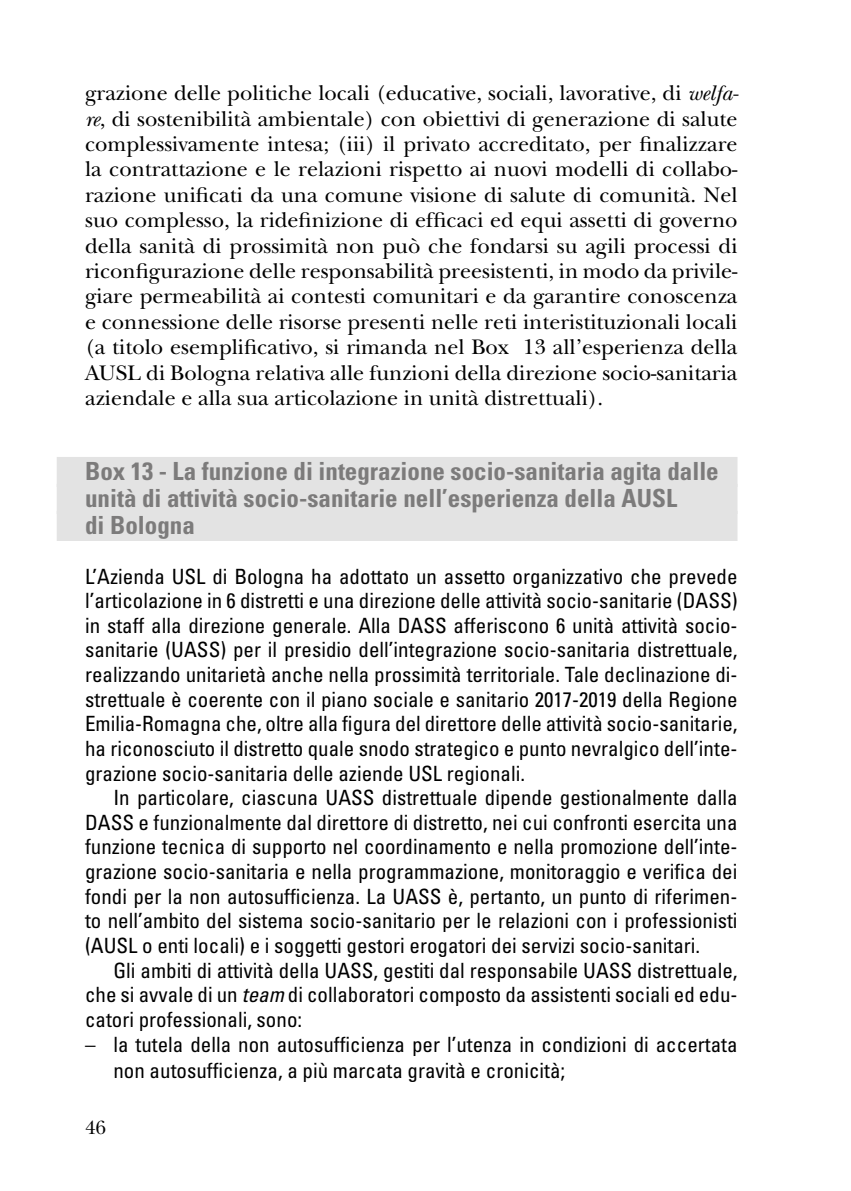
<style>
.page{position:relative;width:851px;height:1191px;background:#fff}
.page>*{position:absolute;margin:0;border:0;box-sizing:border-box;transform-origin:0 0}
.t1{font:700 condensed 25px/27px "Univers LT Std";color:#7c7b7b}
.t2{font:22px/25.4px "New Baskerville Std";color:#000;text-align:justify}
.t3{font:condensed 21px/24.6px "Univers LT Std";color:#000;text-align:justify}
.t4{font:20px "New Baskerville Std";color:#000}
.s1{font-style:italic}
</style>
<div class="page">
<div style="left:57px;top:457px;width:680px;height:30px;background:#e3e3e3"></div>
<div style="left:57px;top:484px;width:680px;height:30px;background:#e3e3e3"></div>
<div style="left:57px;top:511px;width:680px;height:30px;background:#e3e3e3"></div>
<p class="t2" style="left:85px;top:80px;width:655px">grazione delle politiche locali (educative, sociali, lavorative, di <span class="s1">welfa&shy;re</span>, di sostenibilità ambientale) con obiettivi di generazione di salute complessivamente intesa; (iii) il privato accreditato, per finalizzare la contrattazione e le relazioni rispetto ai nuovi modelli di collabo&shy;razione unificati da una comune visione di salute di comunità. Nel suo complesso, la ridefinizione di efficaci ed equi assetti di governo della sanità di prossimità non può che fondarsi su agili processi di riconfigurazione delle responsabilità preesistenti, in modo da privile&shy;giare permeabilità ai contesti comunitari e da garantire conoscenza e connessione delle risorse presenti nelle reti interistituzionali locali (a titolo esemplificativo, si rimanda nel Box 13 all’esperienza della AUSL di Bologna relativa alle funzioni della direzione socio-sanitaria aziendale e alla sua articolazione in unità distrettuali).</p>
<p class="t1" style="left:85px;top:457px;width:635px">Box 13 - La funzione di integrazione socio-sanitaria agita dalle unità di attività socio-sanitarie nell’esperienza della AUSL<br>di Bologna</p>
<p class="t3" style="left:85px;top:563px;width:654px">L’Azienda USL di Bologna ha adottato un assetto organizzativo che prevede l’articolazione in 6 distretti e una direzione delle attività socio-sanitarie (DASS) in staff alla direzione generale. Alla DASS afferiscono 6 unità attività socio&shy;sanitarie (UASS) per il presidio dell’integrazione socio-sanitaria distrettuale, realizzando unitarietà anche nella prossimità territoriale. Tale declinazione di&shy;strettuale è coerente con il piano sociale e sanitario 2017-2019 della Regione Emilia-Romagna che, oltre alla figura del direttore delle attività socio-sanitarie, ha riconosciuto il distretto quale snodo strategico e punto nevralgico dell’inte&shy;grazione socio-sanitaria delle aziende USL regionali.</p>
<p class="t3" style="left:85px;top:785px;width:654px;text-indent:28px">In particolare, ciascuna UASS distrettuale dipende gestionalmente dalla DASS e funzionalmente dal direttore di distretto, nei cui confronti esercita una funzione tecnica di supporto nel coordinamento e nella promozione dell’inte&shy;grazione socio-sanitaria e nella programmazione, monitoraggio e verifica dei fondi per la non autosufficienza. La UASS è, pertanto, un punto di riferimen&shy;to nell’ambito del sistema socio-sanitario per le relazioni con i professionisti (AUSL o enti locali) e i soggetti gestori erogatori dei servizi socio-sanitari.</p>
<p class="t3" style="left:85px;top:957px;width:653px;text-indent:28px">Gli ambiti di attività della UASS, gestiti dal responsabile UASS distrettuale, che si avvale di un <span class="s1">team</span> di collaboratori composto da assistenti sociali ed edu&shy;catori professionali, sono:</p>
<p class="t3" style="left:113px;top:1031px;width:625px;line-height:25.4px;text-indent:-28px">– la tutela della non autosufficienza per l’utenza in condizioni di accertata non autosufficienza, a più marcata gravità e cronicità;</p>
<p class="t4" style="left:85px;top:1116px;width:22px">46</p>
</div>
